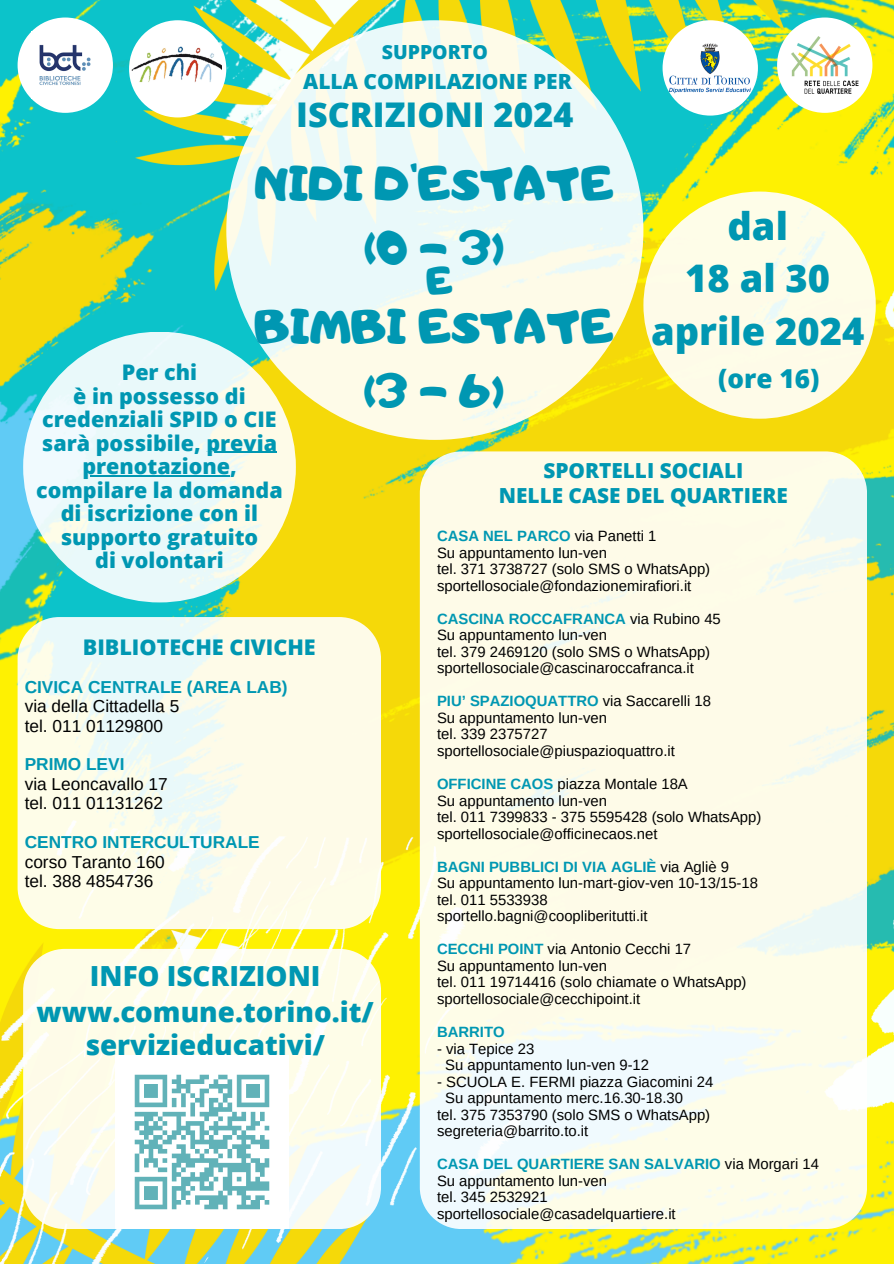
<style>
.page{position:relative;width:894px;height:1264px;background:#fff}
.page>*{position:absolute;margin:0;border:0;box-sizing:border-box;transform-origin:0 0}
.t1{font:46.35px/64.8px "Adigiana Toybox";color:#0097b2;text-align:center}
.t2{font:46.2px/64.8px "Adigiana Toybox";color:#0097b2;text-align:center}
.t3{font:800 38.1px/52.5px "Open Sans";color:#0097b2;text-align:center}
.t4{font:37.5px "Adigiana Toybox";color:#0097b2}
.t5{font:800 34.05px "Open Sans";color:#0097b2}
.t6{font:800 27.75px/34.7px "Open Sans";color:#0097b2;text-align:center}
.t7{font:800 26.1px "Open Sans";color:#0097b2}
.t8{font:800 21.6px "Open Sans";color:#0097b2}
.t9{font:800 21.45px/23.5px "Open Sans";color:#0097b2;text-align:center}
.t10{font:800 21px "Open Sans";color:#0097b2}
.t11{font:800 20.7px/24.3px "Open Sans";color:#0097b2;text-align:center}
.t12{font:800 19.35px "Open Sans";color:#0097b2}
.t13{font:17.25px "Arimo";color:#000}
.t14{font:700 17.25px "Arimo";color:#0097b2}
.t15{font:14.85px "Arimo";color:#000}
.t16{font:700 14.85px "Arimo";color:#0097b2}
.s1{font-weight:400;color:#000}
.s2{font-weight:700;color:#0097b2}
</style>
<div class="page">
<img style="left:0;top:0;width:893px;height:1263px">
<div style="left:662px;top:20px;width:95px;height:96px;background:#fff;border-radius:50%"></div>
<img style="left:668px;top:40px;width:83px;height:55px">
<div style="left:18px;top:18px;width:95px;height:95px;background:#fff;border-radius:50%"></div>
<img style="left:39px;top:44px;width:52px;height:41px">
<div style="left:776px;top:18px;width:96px;height:95px;background:#fff;border-radius:50%"></div>
<img style="left:791px;top:37px;width:90px;height:57px">
<div style="left:23px;top:332px;width:273px;height:270px;background:linear-gradient(to right,#e6f9ff,#f7faea);border-radius:50%"></div>
<hr style="left:206px;top:452px;width:71px;height:1px;background:#0097b2">
<hr style="left:82px;top:475px;width:148px;height:1px;background:#0097b2">
<div style="left:643px;top:191px;width:232px;height:228px;background:#fefce8;border-radius:50%"></div>
<div style="left:226px;top:20px;width:417px;height:420px;background:linear-gradient(to right,#f1faf2,#f5faf0);border-radius:50%"></div>
<svg style="left:18px;top:617px;width:363px;height:312px;background:#f8faea"></svg>
<svg style="left:419px;top:451px;width:447px;height:777px;background:#fbfbea"></svg>
<svg style="left:23px;top:948px;width:358px;height:280px;fill:#fefde8"></svg>
<div style="left:129px;top:20px;width:97px;height:97px;background:#fff;border-radius:50%"></div>
<img style="left:129px;top:43px;width:92px;height:45px">
<img style="left:115px;top:1055px;width:173px;height:173px">
<h1 class="t12" style="left:382px;top:39px;width:107px">SUPPORTO</h1>
<h1 class="t10" style="left:303px;top:66px;width:270px">ALLA COMPILAZIONE PER</h1>
<p class="t5" style="left:296px;top:90px;width:278px">ISCRIZIONI 2024</p>
<p class="t1" style="left:254px;top:150px;width:362px">NIDI D'ESTATE (0 - 3)</p>
<h5 class="t3" style="left:651px;top:198px;width:215px">dal<br>18 al 30 aprile 2024</h5>
<h3 class="t7" style="left:718px;top:360px;width:103px">(ore 16)</h3>
<h2 class="t4" style="left:426px;top:256px;width:29px">E</h2>
<h2 class="t2" style="left:254px;top:293px;width:362px">BIMBI ESTATE (3 - 6)</h2>
<p class="t9" style="left:42px;top:360px;width:236px">Per chi<br>è in possesso di credenziali SPID o CIE sarà possibile, previa</p>
<p class="t9" style="left:36px;top:454px;width:248px">prenotazione, compilare la domanda di iscrizione con il supporto gratuito<br>di volontari</p>
<p class="t11" style="left:499px;top:458px;width:290px">SPORTELLI SOCIALI<br>NELLE CASE DEL QUARTIERE</p>
<p class="t16" style="left:437px;top:527px;width:221px">CASA NEL PARCO <span class="s1">via Panetti 1</span></p>
<p class="t15" style="left:437px;top:544px;width:171px">Su appuntamento lun-ven</p>
<p class="t15" style="left:437px;top:560px;width:274px">tel. 371 3738727 (solo SMS o WhatsApp)</p>
<p class="t15" style="left:437px;top:577px;width:256px">sportellosociale@fondazionemirafiori.it</p>
<p class="t16" style="left:437px;top:610px;width:285px">CASCINA ROCCAFRANCA <span class="s1">via Rubino 45</span></p>
<p class="t15" style="left:437px;top:627px;width:171px">Su appuntamento lun-ven</p>
<p class="t15" style="left:437px;top:643px;width:274px">tel. 379 2469120 (solo SMS o WhatsApp)</p>
<p class="t15" style="left:437px;top:660px;width:258px">sportellosociale@cascinaroccafranca.it</p>
<p class="t16" style="left:437px;top:693px;width:275px">PIU’ SPAZIOQUATTRO <span class="s1">via Saccarelli 18</span></p>
<p class="t15" style="left:437px;top:709px;width:171px">Su appuntamento lun-ven</p>
<p class="t15" style="left:437px;top:726px;width:112px">tel. 339 2375727</p>
<p class="t15" style="left:437px;top:742px;width:239px">sportellosociale@piuspazioquattro.it</p>
<p class="t15" style="left:437px;top:775px;width:252px"><span class="s2">OFFICINE CAOS</span> piazza Montale 18A</p>
<p class="t15" style="left:437px;top:792px;width:171px">Su appuntamento lun-ven</p>
<p class="t15" style="left:437px;top:808px;width:326px">tel. 011 7399833 - 375 5595428 (solo WhatsApp)</p>
<p class="t15" style="left:437px;top:825px;width:222px">sportellosociale@officinecaos.net</p>
<p class="t16" style="left:437px;top:858px;width:293px">BAGNI PUBBLICI DI VIA AGLIÈ <span class="s1">via Agliè 9</span></p>
<p class="t15" style="left:437px;top:874px;width:322px">Su appuntamento lun-mart-giov-ven 10-13/15-18</p>
<p class="t15" style="left:437px;top:891px;width:112px">tel. 011 5533938</p>
<p class="t15" style="left:437px;top:907px;width:212px">sportello.bagni@coopliberitutti.it</p>
<p class="t15" style="left:437px;top:940px;width:255px"><span class="s2">CECCHI POINT</span> via Antonio Cecchi 17</p>
<p class="t15" style="left:437px;top:957px;width:171px">Su appuntamento lun-ven</p>
<p class="t15" style="left:437px;top:973px;width:311px">tel. 011 19714416 (solo chiamate o WhatsApp)</p>
<p class="t15" style="left:437px;top:990px;width:205px">sportellosociale@cecchipoint.it</p>
<p class="t16" style="left:437px;top:1023px;width:69px">BARRITO</p>
<p class="t15" style="left:437px;top:1040px;width:99px">- via Tepice 23</p>
<p class="t15" style="left:445px;top:1056px;width:205px">Su appuntamento lun-ven 9-12</p>
<h5 class="t15" style="left:437px;top:1073px;width:278px">- SCUOLA E. FERMI piazza Giacomini 24</h5>
<p class="t15" style="left:445px;top:1089px;width:239px">Su appuntamento merc.16.30-18.30</p>
<p class="t15" style="left:437px;top:1106px;width:274px">tel. 375 7353790 (solo SMS o WhatsApp)</p>
<p class="t15" style="left:437px;top:1122px;width:153px">segreteria@barrito.to.it</p>
<p class="t16" style="left:437px;top:1155px;width:383px">CASA DEL QUARTIERE SAN SALVARIO <span class="s1">via Morgari 14</span></p>
<p class="t15" style="left:437px;top:1172px;width:171px">Su appuntamento lun-ven</p>
<p class="t15" style="left:437px;top:1188px;width:112px">tel. 345 2532921</p>
<p class="t15" style="left:437px;top:1205px;width:240px">sportellosociale@casadelquartiere.it</p>
<h3 class="t8" style="left:83px;top:631px;width:234px">BIBLIOTECHE CIVICHE</h3>
<h6 class="t14" style="left:25px;top:677px;width:264px">CIVICA CENTRALE (AREA LAB)</h6>
<h5 class="t13" style="left:25px;top:696px;width:156px">via della Cittadella 5</h5>
<p class="t13" style="left:25px;top:716px;width:140px">tel. 011 01129800</p>
<p class="t14" style="left:25px;top:754px;width:101px">PRIMO LEVI</p>
<p class="t13" style="left:25px;top:774px;width:145px">via Leoncavallo 17</p>
<p class="t13" style="left:25px;top:793px;width:140px">tel. 011 01131262</p>
<p class="t14" style="left:25px;top:832px;width:236px">CENTRO INTERCULTURALE</p>
<p class="t13" style="left:25px;top:852px;width:142px">corso Taranto 160</p>
<p class="t13" style="left:25px;top:871px;width:130px">tel. 388 4854736</p>
<p class="t6" style="left:37px;top:958px;width:338px">INFO ISCRIZIONI www.comune.torino.it/ servizieducativi/</p>
</div>
